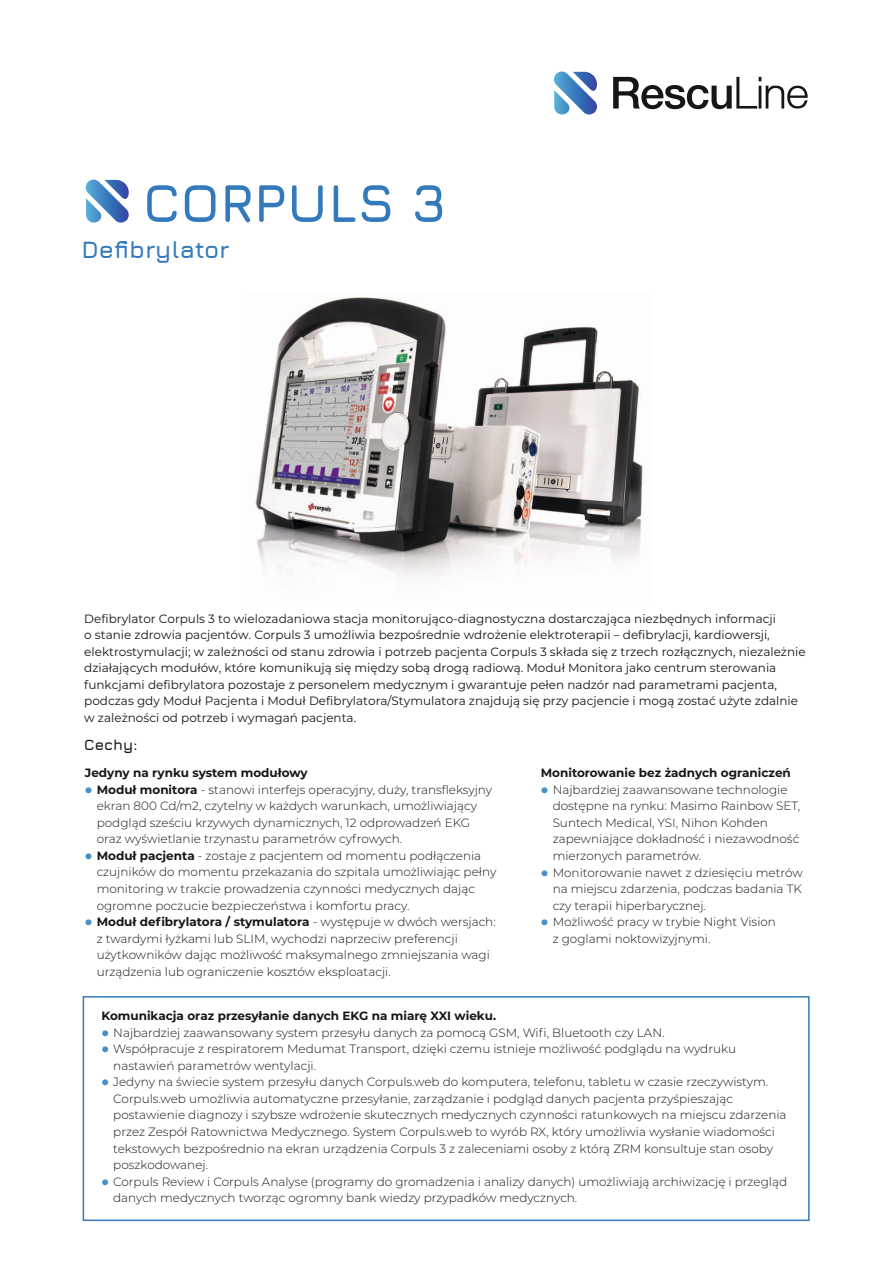
<style>
.page{position:relative;width:893px;height:1263px;background:#fff}
.page>*{position:absolute;margin:0;border:0;box-sizing:border-box;transform-origin:0 0}
.t1{font:700 54px "Jura";color:#3379bb}
.t2{font:700 24px "Jura";color:#3379bb}
.t3{font:700 15px "Jura";color:#151616}
.t4{font:300 12px/16.5px "Montserrat";color:#151616}
.t5{font:12px/16.5px "Montserrat";color:#151616}
.t6{font:700 12px "Montserrat";color:#151616}
.s1{color:#4590c9}
.s2{font-weight:700}
</style>
<div class="page">
<svg style="left:86px;top:180px;width:43px;height:43px"></svg>
<img style="left:255px;top:297px;width:388px;height:280px">
<div style="left:83px;top:996px;width:727px;height:225px;border:2px solid #3379bb"></div>
<svg style="left:554px;top:72px;width:43px;height:43px"></svg>
<svg style="left:613px;top:77px;width:195px;height:32px"></svg>
<h1 class="t1" style="left:143px;top:170px;width:306px">CORPULS 3</h1>
<h2 class="t2" style="left:82px;top:235px;width:149px">Defibrylator</h2>
<p class="t5" style="left:84px;top:610px;width:723px">Defibrylator Corpuls 3 to wielozadaniowa stacja monitorująco-diagnostyczna dostarczająca niezbędnych informacji<br>o stanie zdrowia pacjentów. Corpuls 3 umożliwia bezpośrednie wdrożenie elektroterapii – defibrylacji, kardiowersji, elektrostymulacji; w zależności od stanu zdrowia i potrzeb pacjenta Corpuls 3 składa się z trzech rozłącznych, niezależnie działających modułów, które komunikują się między sobą drogą radiową. Moduł Monitora jako centrum sterowania funkcjami defibrylatora pozostaje z personelem medycznym i gwarantuje pełen nadzór nad parametrami pacjenta, podczas gdy Moduł Pacjenta i Moduł Defibrylatora/Stymulatora znajdują się przy pacjencie i mogą zostać użyte zdalnie w zależności od potrzeb i wymagań pacjenta.</p>
<p class="t3" style="left:84px;top:735px;width:55px">Cechy:</p>
<p class="t6" style="left:85px;top:765px;width:224px">Jedyny na rynku system modułowy</p>
<p class="t4" style="left:97px;top:781px;width:397px;text-indent:-12px"><span class="s1">●</span> <span class="s2">Moduł monitora</span> - stanowi interfejs operacyjny, duży, transfleksyjny ekran 800 Cd/m2, czytelny w każdych warunkach, umożliwiający podgląd sześciu krzywych dynamicznych, 12 odprowadzeń EKG oraz wyświetlanie trzynastu parametrów cyfrowych.</p>
<p class="t4" style="left:97px;top:847px;width:401px;text-indent:-12px"><span class="s1">●</span> <span class="s2">Moduł pacjenta</span> - zostaje z pacjentem od momentu podłączenia czujników do momentu przekazania do szpitala umożliwiając pełny monitoring w trakcie prowadzenia czynności medycznych dając ogromne poczucie bezpieczeństwa i komfortu pracy.</p>
<p class="t4" style="left:97px;top:913px;width:401px;text-indent:-12px"><span class="s1">●</span> <span class="s2">Moduł defibrylatora / stymulatora</span> - występuje w dwóch wersjach: z twardymi łyżkami lub SLIM, wychodzi naprzeciw preferencji użytkowników dając możliwość maksymalnego zmniejszania wagi urządzenia lub ograniczenie kosztów eksploatacji.</p>
<p class="t6" style="left:541px;top:766px;width:252px">Monitorowanie bez żadnych ograniczeń</p>
<p class="t4" style="left:553px;top:781px;width:249px;text-indent:-12px"><span class="s1">●</span> Najbardziej zaawansowane technologie dostępne na rynku: Masimo Rainbow SET, Suntech Medical, YSI, Nihon Kohden zapewniające dokładność i niezawodność mierzonych parametrów.</p>
<p class="t4" style="left:553px;top:864px;width:252px;text-align:justify;text-indent:-12px"><span class="s1">●</span> Monitorowanie nawet z dziesięciu metrów na miejscu zdarzenia, podczas badania TK czy terapii hiperbarycznej.</p>
<p class="t4" style="left:553px;top:914px;width:225px;text-indent:-12px"><span class="s1">●</span> Możliwość pracy w trybie Night Vision z goglami noktowizyjnymi.</p>
<p class="t6" style="left:101px;top:1008px;width:396px">Komunikacja oraz przesyłanie danych EKG na miarę XXI wieku.</p>
<p class="t4" style="left:101px;top:1024px;width:565px"><span class="s1">●</span> Najbardziej zaawansowany system przesyłu danych za pomocą GSM, Wifi, Bluetooth czy LAN.</p>
<p class="t4" style="left:113px;top:1041px;width:624px;text-indent:-12px"><span class="s1">●</span> Współpracuje z respiratorem Medumat Transport, dzięki czemu istnieje możliwość podglądu na wydruku nastawień parametrów wentylacji.</p>
<p class="t4" style="left:113px;top:1074px;width:675px;text-indent:-12px"><span class="s1">●</span> Jedyny na świecie system przesyłu danych Corpuls.web do komputera, telefonu, tabletu w czasie rzeczywistym.<br>Corpuls.web umożliwia automatyczne przesyłanie, zarządzanie i podgląd danych pacjenta przyśpieszając postawienie diagnozy i szybsze wdrożenie skutecznych medycznych czynności ratunkowych na miejscu zdarzenia przez Zespół Ratownictwa Medycznego. System Corpuls.web to wyrób RX, który umożliwia wysłanie wiadomości tekstowych bezpośrednio na ekran urządzenia Corpuls 3 z zaleceniami osoby z którą ZRM konsultuje stan osoby poszkodowanej.</p>
<p class="t4" style="left:113px;top:1173px;width:675px;text-indent:-12px"><span class="s1">●</span> Corpuls Review i Corpuls Analyse (programy do gromadzenia i analizy danych) umożliwiają archiwizację i przegląd danych medycznych tworząc ogromny bank wiedzy przypadków medycznych.</p>
</div>
